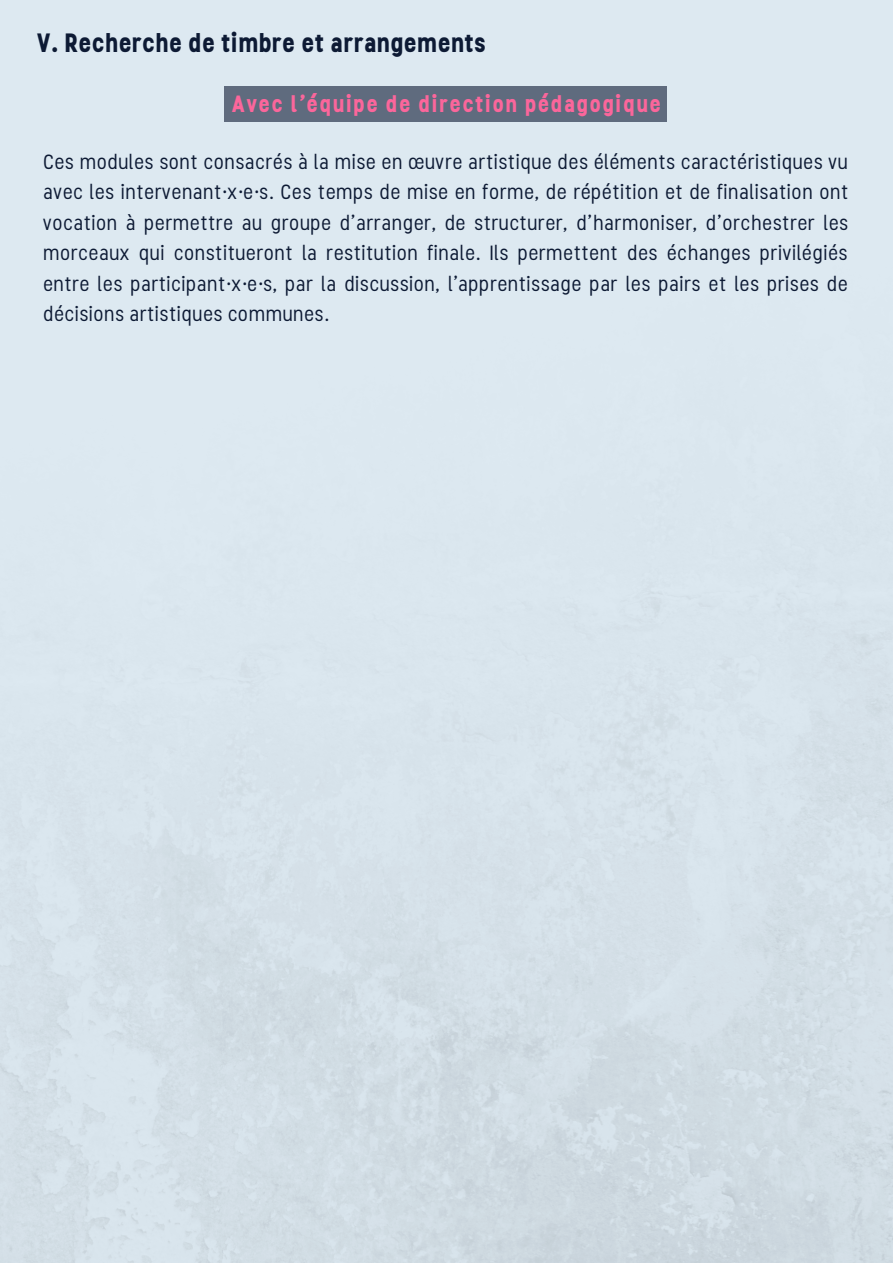
<style>
.page{position:relative;width:893px;height:1264px;background:#fff}
.page>*{position:absolute;margin:0;border:0;box-sizing:border-box;transform-origin:0 0}
.t1{font:700 26.55px "Stellar";color:#0d1a34}
.t2{font:700 23.55px "Stellar";letter-spacing:.05em;color:#fb669b}
.t3{font:20.55px/30.3px "Stellar";color:#0d1a34;text-align:justify}
.s1{font-family:"Noto Sans"}
</style>
<div class="page">
<div style="left:224px;top:86px;width:443px;height:36px;background:#5f6b7e"></div>
<p class="t1" style="left:38px;top:27px;width:450px">V. Recherche de timbre et arrangements</p>
<p class="t2" style="left:232px;top:89px;width:431px">Avec l’équipe de direction pédagogique</p>
<p class="t3" style="left:43px;top:147px;width:807px">Ces modules sont consacrés à la mise en œuvre artistique des éléments caractéristiques vu avec les intervenant<span class="s1">·</span>x<span class="s1">·</span>e<span class="s1">·</span>s. Ces temps de mise en forme, de répétition et de finalisation ont vocation à permettre au groupe d’arranger, de structurer, d’harmoniser, d’orchestrer les morceaux qui constitueront la restitution finale. Ils permettent des échanges privilégiés entre les participant<span class="s1">·</span>x<span class="s1">·</span>e<span class="s1">·</span>s, par la discussion, l'apprentissage par les pairs et les prises de décisions artistiques communes.</p>
</div>
